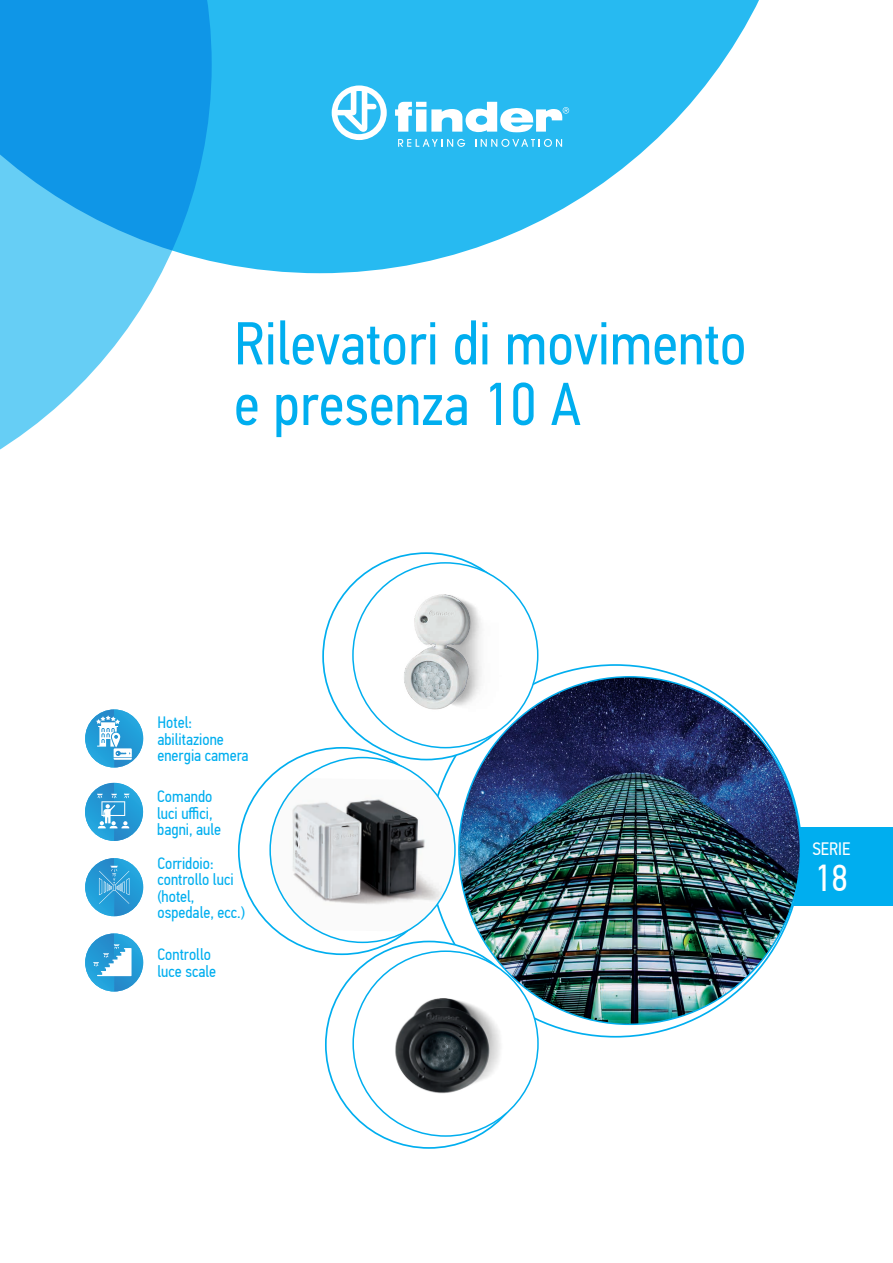
<style>
.page{position:relative;width:893px;height:1263px;background:#fff}
.page>*{position:absolute;margin:0;border:0;box-sizing:border-box;transform-origin:0 0}
.t1{font:60.6px/60.6px "PF Din Text Cond Pro";color:#00aeef}
.t2{font:37.5px "PF Din Text Cond Pro";color:#fff}
.t3{font:18px "PF Din Text Cond Pro";color:#fff}
.t4{font:16.5px/16.5px "PF Din Text Cond Pro";color:#00aeef}
</style>
<div class="page">
<div style="left:787px;top:827px;width:106px;height:79px;background:#00aeef"></div>
<img style="left:85px;top:709px;width:58px;height:58px">
<svg style="left:96px;top:715px;width:36px;height:45px"></svg>
<img style="left:85px;top:858px;width:58px;height:58px">
<svg style="left:99px;top:866px;width:30px;height:38px"></svg>
<img style="left:85px;top:783px;width:58px;height:58px">
<svg style="left:97px;top:794px;width:33px;height:34px"></svg>
<img style="left:85px;top:933px;width:58px;height:58px">
<svg style="left:93px;top:944px;width:39px;height:32px"></svg>
<svg style="left:212px;top:0;width:547px;height:273px;fill:#27baf1"></svg>
<svg style="left:0;top:0;width:212px;height:450px"></svg>
<img style="left:375px;top:582px;width:140px;height:140px">
<img style="left:270px;top:778px;width:184px;height:153px">
<img style="left:395px;top:998px;width:106px;height:96px">
<img style="left:459px;top:677px;width:341px;height:347px">
<svg style="left:332px;top:85px;width:55px;height:55px"></svg>
<svg style="left:398px;top:139px;width:67px;height:8px"></svg>
<svg style="left:475px;top:139px;width:87px;height:8px"></svg>
<svg style="left:395px;top:102px;width:174px;height:30px"></svg>
<h1 class="t1" style="left:234px;top:313px;width:514px">Rilevatori di movimento e presenza 10 A</h1>
<p class="t4" style="left:157px;top:714px;width:92px">Hotel: abilitazione energia camera</p>
<p class="t4" style="left:157px;top:788px;width:66px">Comando luci uffici, bagni, aule</p>
<p class="t4" style="left:157px;top:855px;width:89px">Corridoio: controllo luci (hotel, ospedale, ecc.)</p>
<p class="t4" style="left:158px;top:946px;width:60px">Controllo luce scale</p>
<p class="t3" style="left:812px;top:838px;width:39px">SЕRIE</p>
<h2 class="t2" style="left:815px;top:856px;width:34px">18</h2>
</div>
